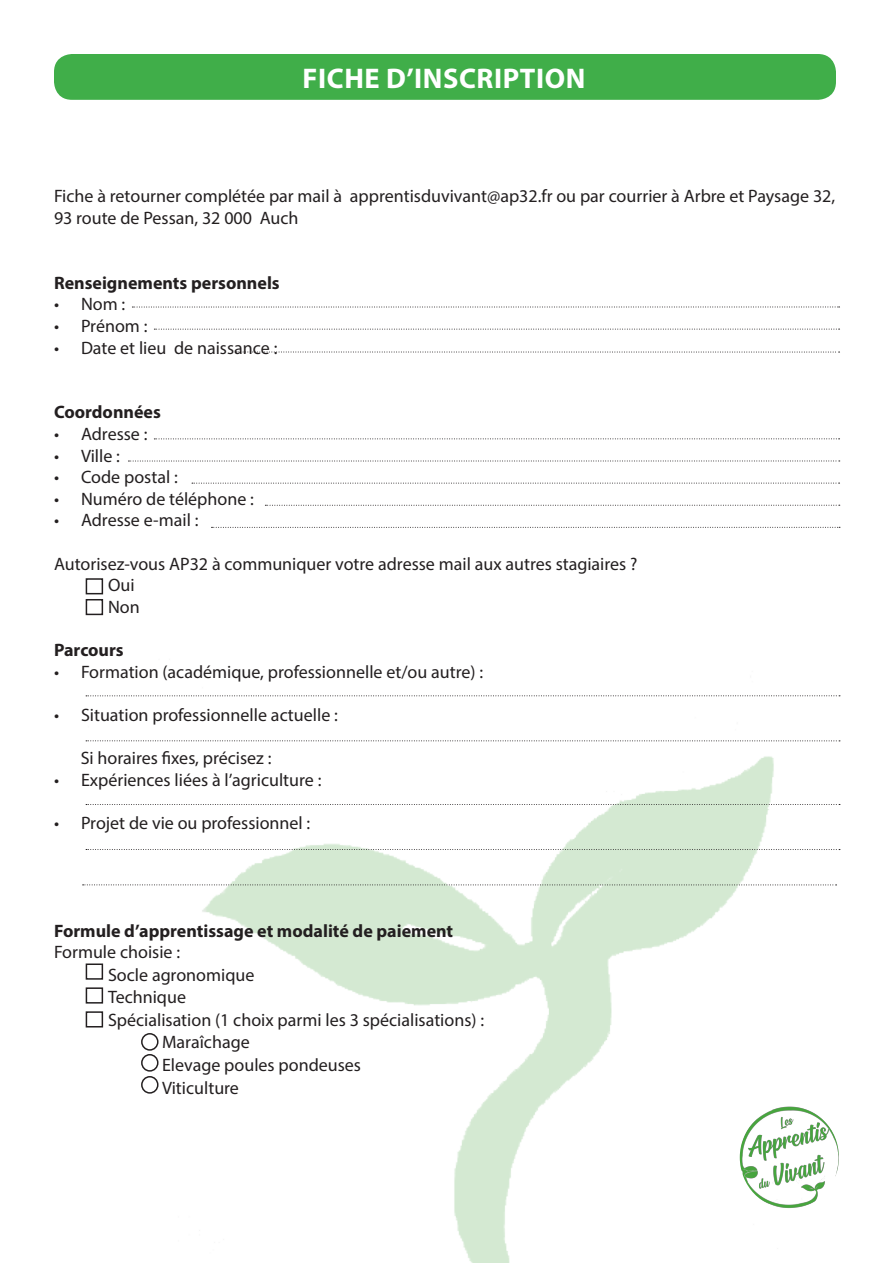
<style>
.page{position:relative;width:893px;height:1263px;background:#fff}
.page>*{position:absolute;margin:0;border:0;box-sizing:border-box;transform-origin:0 0}
.t1{font:700 28.5px "Myriad Pro";letter-spacing:.02em;color:#fff}
.t2{font:18px/21.6px "Myriad Pro";color:#231f20}
.t3{font:700 18px "Myriad Pro";color:#231f20}
</style>
<div class="page">
<img style="left:82px;top:695px;width:691px;height:568px">
<div style="left:54px;top:54px;width:782px;height:46px;background:#40ae49;border-radius:18px"></div>
<svg style="left:132px;top:307px;width:708px;height:1px"></svg>
<svg style="left:154px;top:329px;width:686px;height:1px"></svg>
<svg style="left:236px;top:352px;width:604px;height:1px"></svg>
<svg style="left:154px;top:438px;width:686px;height:1px"></svg>
<svg style="left:128px;top:461px;width:712px;height:1px"></svg>
<svg style="left:192px;top:483px;width:648px;height:1px"></svg>
<svg style="left:265px;top:505px;width:575px;height:1px"></svg>
<svg style="left:211px;top:527px;width:629px;height:1px"></svg>
<div style="left:86px;top:578px;width:17px;height:16px;border:2px solid #231f20"></div>
<div style="left:86px;top:599px;width:17px;height:16px;border:2px solid #231f20"></div>
<div style="left:86px;top:963px;width:17px;height:17px;border:2px solid #231f20"></div>
<div style="left:86px;top:987px;width:17px;height:16px;border:2px solid #231f20"></div>
<div style="left:86px;top:1011px;width:17px;height:16px;border:2px solid #231f20"></div>
<div style="left:141px;top:1033px;width:18px;height:18px;border:2px solid #231f20;border-radius:50%"></div>
<div style="left:141px;top:1054px;width:18px;height:18px;border:2px solid #231f20;border-radius:50%"></div>
<div style="left:141px;top:1076px;width:18px;height:18px;border:2px solid #231f20;border-radius:50%"></div>
<svg style="left:86px;top:695px;width:754px;height:1px"></svg>
<svg style="left:86px;top:740px;width:754px;height:1px"></svg>
<svg style="left:86px;top:804px;width:754px;height:1px"></svg>
<svg style="left:86px;top:849px;width:754px;height:1px"></svg>
<svg style="left:83px;top:884px;width:754px;height:1px"></svg>
<img style="left:740px;top:1106px;width:99px;height:103px">
<p class="t1" style="left:303px;top:59px;width:284px">FICHE D’INSCRIPTION</p>
<p class="t2" style="left:54px;top:185px;width:783px">Fiche à retourner complétée par mail à apprentisduvivant@ap32.fr ou par courrier à Arbre et Paysage 32,<br>93 route de Pessan, 32 000 Auch</p>
<p class="t3" style="left:54px;top:271px;width:227px">Renseignements personnels</p>
<p class="t2" style="left:54px;top:293px;width:73px">• Nom :</p>
<p class="t2" style="left:54px;top:315px;width:95px">• Prénom :</p>
<p class="t2" style="left:54px;top:336px;width:225px">• Date et lieu de naissance :</p>
<p class="t3" style="left:54px;top:401px;width:108px">Coordonnées</p>
<p class="t2" style="left:54px;top:423px;width:95px">• Adresse :</p>
<p class="t2" style="left:54px;top:444px;width:68px">• Ville :</p>
<p class="t2" style="left:54px;top:466px;width:125px">• Code postal :</p>
<p class="t2" style="left:54px;top:488px;width:201px">• Numéro de téléphone :</p>
<p class="t2" style="left:54px;top:509px;width:146px">• Adresse e-mail :</p>
<p class="t2" style="left:54px;top:552px;width:585px">Autorisez-vous AP32 à communiquer votre adresse mail aux autres stagiaires ?</p>
<p class="t2" style="left:108px;top:574px;width:28px">Oui</p>
<p class="t2" style="left:108px;top:596px;width:33px">Non</p>
<p class="t3" style="left:54px;top:638px;width:71px">Parcours</p>
<p class="t2" style="left:54px;top:660px;width:431px">• Formation (académique, professionnelle et/ou autre) :</p>
<p class="t2" style="left:54px;top:704px;width:285px">• Situation professionnelle actuelle :</p>
<p class="t2" style="left:81px;top:747px;width:192px">Si horaires fixes, précisez :</p>
<p class="t2" style="left:54px;top:768px;width:269px">• Expériences liées à l’agriculture :</p>
<p class="t2" style="left:54px;top:812px;width:258px">• Projet de vie ou professionnel :</p>
<p class="t3" style="left:54px;top:919px;width:401px">Formule d’apprentissage et modalité de paiement</p>
<p class="t2" style="left:54px;top:941px;width:128px">Formule choisie :</p>
<p class="t2" style="left:108px;top:964px;width:148px">Socle agronomique</p>
<p class="t2" style="left:108px;top:986px;width:80px">Technique</p>
<p class="t2" style="left:108px;top:1009px;width:378px">Spécialisation (1 choix parmi les 3 spécialisations) :</p>
<p class="t2" style="left:162px;top:1031px;width:89px">Maraîchage</p>
<p class="t2" style="left:162px;top:1054px;width:201px">Elevage poules pondeuses</p>
<p class="t2" style="left:162px;top:1076px;width:78px">Viticulture</p>
</div>
